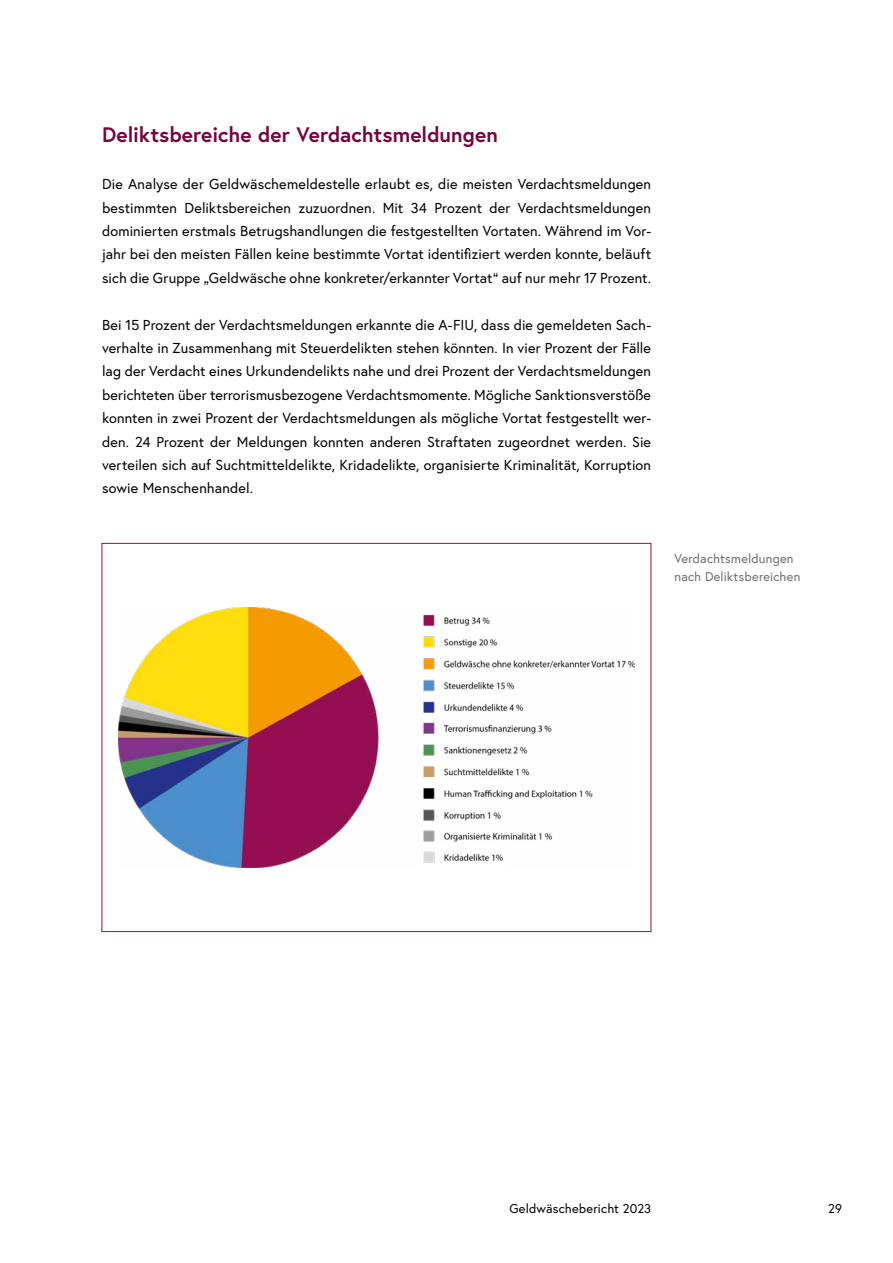
<style>
.page{position:relative;width:893px;height:1263px;background:#fff}
.page>*{position:absolute;margin:0;border:0;box-sizing:border-box;transform-origin:0 0}
.h2_ohne_Nummerierung{font:700 21px "Europa Austria";color:#72073d}
.p_Abstand_danach{font:14.4px/23.4px "Europa Austria";letter-spacing:.01em;color:#000;text-align:justify}
.t1{font:12.75px/17.5px "Europa Austria";letter-spacing:.015em;color:#6f6f6e}
.t2{font:12.75px "Europa Austria";letter-spacing:.015em;color:#000}
</style>
<div class="page">
<img style="left:118px;top:607px;width:516px;height:260px">
<h2 class="h2_ohne_Nummerierung" style="left:102px;top:121px;width:397px">Deliktsbereiche der Verdachtsmeldungen</h2>
<p class="p_Abstand_danach" style="left:102px;top:172px;width:551px">Die Analyse der Geldwäschemeldestelle erlaubt es, die meisten Verdachtsmeldungen bestimmten Deliktsbereichen zuzuordnen. Mit 34 Prozent der Verdachtsmeldungen dominierten erstmals Betrugshandlungen die festgestellten Vortaten. Während im Vor&shy;jahr bei den meisten Fällen keine bestimmte Vortat identifiziert werden konnte, beläuft sich die Gruppe „Geldwäsche ohne konkreter/erkannter Vortat“ auf nur mehr 17 Prozent.</p>
<p class="p_Abstand_danach" style="left:102px;top:313px;width:551px">Bei 15 Prozent der Verdachtsmeldungen erkannte die A-FIU, dass die gemeldeten Sach&shy;verhalte in Zusammenhang mit Steuerdelikten stehen könnten. In vier Prozent der Fälle lag der Verdacht eines Urkundendelikts nahe und drei Prozent der Verdachtsmeldungen berichteten über terrorismusbezogene Verdachtsmomente. Mögliche Sanktionsverstöße konnten in zwei Prozent der Verdachtsmeldungen als mögliche Vortat festgestellt wer&shy;den. 24 Prozent der Meldungen konnten anderen Straftaten zugeordnet werden. Sie verteilen sich auf Suchtmitteldelikte, Kridadelikte, organisierte Kriminalität, Korruption sowie Menschenhandel.</p>
<p class="t1" style="left:674px;top:550px;width:127px">Verdachtsmeldungen nach Deliktsbereichen</p>
<p class="t2" style="left:509px;top:1200px;width:143px">Geldwäschebericht 2023</p>
<p class="t2" style="left:828px;top:1200px;width:15px">29</p>
</div>
